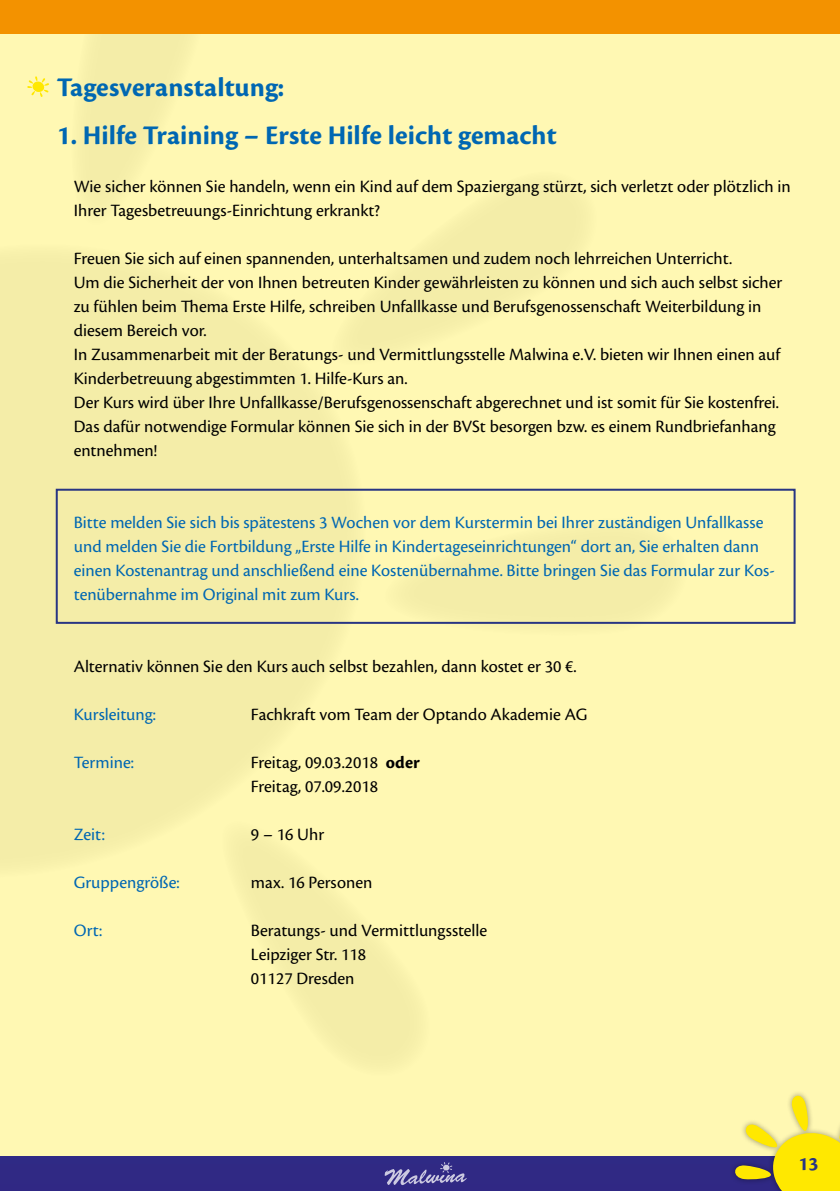
<style>
.page{position:relative;width:840px;height:1191px;background:#fff}
.page>*{position:absolute;margin:0;border:0;box-sizing:border-box;transform-origin:0 0}
.t1{font:700 28px "Cronos Pro";letter-spacing:.005em;color:#0067b2}
.t2{font:700 20px "Cronos Pro";color:#283583}
.t3{font:18px/24px "Cronos Pro";color:#000}
.t4{font:18px/24px "Cronos Pro";color:#0067b2}
.s1{font-weight:700}
</style>
<div class="page">
<div style="left:0;top:0;width:839px;height:1191px;background:#fff8b3"></div>
<svg style="left:0;top:261px;width:408px;height:599px;fill:#f4eda8"></svg>
<svg style="left:201px;top:805px;width:209px;height:251px"></svg>
<svg style="left:382px;top:508px;width:285px;height:132px;fill:#f6efaa"></svg>
<svg style="left:89px;top:34px;width:92px;height:161px"></svg>
<svg style="left:318px;top:190px;width:259px;height:195px"></svg>
<div style="left:0;top:0;width:839px;height:34px;background:#f39200"></div>
<div style="left:0;top:1157px;width:839px;height:34px;background:#302984"></div>
<div style="left:729px;top:1089px;width:110px;height:102px;background:#000;opacity:.39"></div>
<svg style="left:731px;top:1090px;width:108px;height:101px"></svg>
<div style="left:56px;top:489px;width:739px;height:135px;border:2px solid #283583"></div>
<svg style="left:384px;top:1162px;width:82px;height:23px"></svg>
<svg style="left:27px;top:76px;width:22px;height:21px"></svg>
<h1 class="t1" style="left:57px;top:71px;width:229px">Tagesveranstaltung:</h1>
<h1 class="t1" style="left:57px;top:119px;width:501px">1. Hilfe Training – Erste Hilfe leicht gemacht</h1>
<p class="t3" style="left:74px;top:174px;width:718px">Wie sicher können Sie handeln, wenn ein Kind auf dem Spaziergang stürzt, sich verletzt oder plötzlich in<br>Ihrer Tagesbetreuungs-Einrichtung erkrankt?</p>
<p class="t3" style="left:74px;top:246px;width:709px">Freuen Sie sich auf einen spannenden, unterhaltsamen und zudem noch lehrreichen Unterricht.<br>Um die Sicherheit der von Ihnen betreuten Kinder gewährleisten zu können und sich auch selbst sicher zu fühlen beim Thema Erste Hilfe, schreiben Unfallkasse und Berufsgenossenschaft Weiterbildung in diesem Bereich vor.<br>In Zusammenarbeit mit der Beratungs- und Vermittlungsstelle Malwina e.V. bieten wir Ihnen einen auf Kinderbetreuung abgestimmten 1. Hilfe-Kurs an.<br>Der Kurs wird über Ihre Unfallkasse/Berufsgenossenschaft abgerechnet und ist somit für Sie kostenfrei.<br>Das dafür notwendige Formular können Sie sich in der BVSt besorgen bzw. es einem Rundbriefanhang entnehmen!</p>
<p class="t4" style="left:74px;top:510px;width:702px">Bitte melden Sie sich bis spätestens 3 Wochen vor dem Kurstermin bei Ihrer zuständigen Unfallkasse und melden Sie die Fortbildung „Erste Hilfe in Kindertageseinrichtungen“ dort an, Sie erhalten dann einen Kostenantrag und anschließend eine Kostenübernahme. Bitte bringen Sie das Formular zur Kos&shy;tenübernahme im Original mit zum Kurs.</p>
<p class="t3" style="left:74px;top:654px;width:504px">Alternativ können Sie den Kurs auch selbst bezahlen, dann kostet er 30 €.</p>
<p class="t4" style="left:74px;top:702px;width:84px">Kursleitung:</p>
<p class="t3" style="left:251px;top:702px;width:338px">Fachkraft vom Team der Optando Akademie AG</p>
<p class="t4" style="left:74px;top:750px;width:62px">Termine:</p>
<p class="t3" style="left:251px;top:750px;width:170px">Freitag, 09.03.2018 <span class="s1">oder<br></span>Freitag, 07.09.2018</p>
<p class="t4" style="left:74px;top:822px;width:32px">Zeit:</p>
<p class="t3" style="left:251px;top:822px;width:75px">9 – 16 Uhr</p>
<p class="t4" style="left:74px;top:870px;width:107px">Gruppengröße:</p>
<p class="t3" style="left:251px;top:870px;width:123px">max. 16 Personen</p>
<p class="t4" style="left:74px;top:918px;width:30px">Ort:</p>
<p class="t3" style="left:251px;top:918px;width:238px">Beratungs- und Vermittlungsstelle<br>Leipziger Str. 118<br>01127 Dresden</p>
<p class="t2" style="left:797px;top:1152px;width:21px">13</p>
</div>
